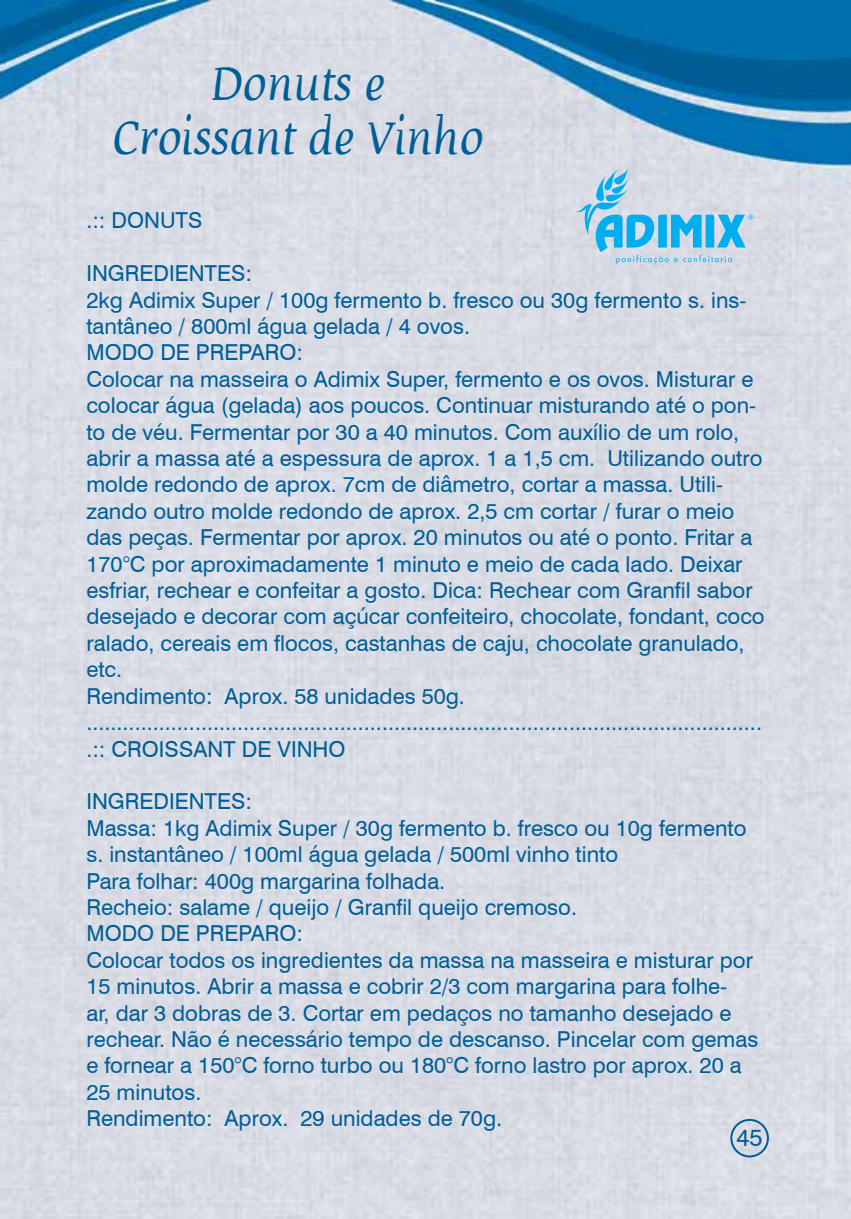
<style>
.page{position:relative;width:851px;height:1219px;background:#fff}
.page>*{position:absolute;margin:0;border:0;box-sizing:border-box;transform-origin:0 0}
.t1{font:42px/54px "Devroye";color:#005e96;text-align:center}
.t2{font:24px "Swiss 721 BT";color:#005e96}
.t3{font:22px/26.4px "Swiss 721 BT";color:#005e96}
</style>
<div class="page">
<img style="left:0;top:0;width:850px;height:1219px">
<div style="left:730px;top:1119px;width:38px;height:38px;border:2px solid #005e96;border-radius:50%"></div>
<svg style="left:575px;top:168px;width:178px;height:96px;background:#a5d0e6"></svg>
<img style="left:850px;top:0;width:1px;height:1219px">
<h1 class="t1" style="left:111px;top:57px;width:374px">Donuts e<br>Croissant de Vinho</h1>
<p class="t3" style="left:86px;top:207px;width:117px">.:: DONUTS</p>
<p class="t3" style="left:86px;top:260px;width:679px">INGREDIENTES:<br>2kg Adimix Super / 100g fermento b. fresco ou 30g fermento s. ins&shy;tantâneo / 800ml água gelada / 4 ovos.<br>MODO DE PREPARO:<br>Colocar na masseira o Adimix Super, fermento e os ovos. Misturar e colocar água (gelada) aos poucos. Continuar misturando até o pon&shy;to de véu. Fermentar por 30 a 40 minutos. Com auxílio de um rolo, abrir a massa até a espessura de aprox. 1 a 1,5 cm. Utilizando outro molde redondo de aprox. 7cm de diâmetro, cortar a massa. Utili&shy;zando outro molde redondo de aprox. 2,5 cm cortar / furar o meio das peças. Fermentar por aprox. 20 minutos ou até o ponto. Fritar a 170°C por aproximadamente 1 minuto e meio de cada lado. Deixar esfriar, rechear e confeitar a gosto. Dica: Rechear com Granfil sabor desejado e decorar com açúcar confeiteiro, chocolate, fondant, coco ralado, cereais em flocos, castanhas de caju, chocolate granulado, etc.<br>Rendimento: Aprox. 58 unidades 50g. ................................................................................................................ .:: CROISSANT DE VINHO</p>
<p class="t3" style="left:86px;top:788px;width:673px">INGREDIENTES:<br>Massa: 1kg Adimix Super / 30g fermento b. fresco ou 10g fermento s. instantâneo / 100ml água gelada / 500ml vinho tinto<br>Para folhar: 400g margarina folhada.<br>Recheio: salame / queijo / Granfil queijo cremoso.<br>MODO DE PREPARO:<br>Colocar todos os ingredientes da massa na masseira e misturar por 15 minutos. Abrir a massa e cobrir 2/3 com margarina para folhe-<br>ar, dar 3 dobras de 3. Cortar em pedaços no tamanho desejado e rechear. Não é necessário tempo de descanso. Pincelar com gemas e fornear a 150°C forno turbo ou 180°C forno lastro por aprox. 20 a 25 minutos.<br>Rendimento: Aprox. 29 unidades de 70g.</p>
<p class="t2" style="left:736px;top:1123px;width:28px">45</p>
</div>
